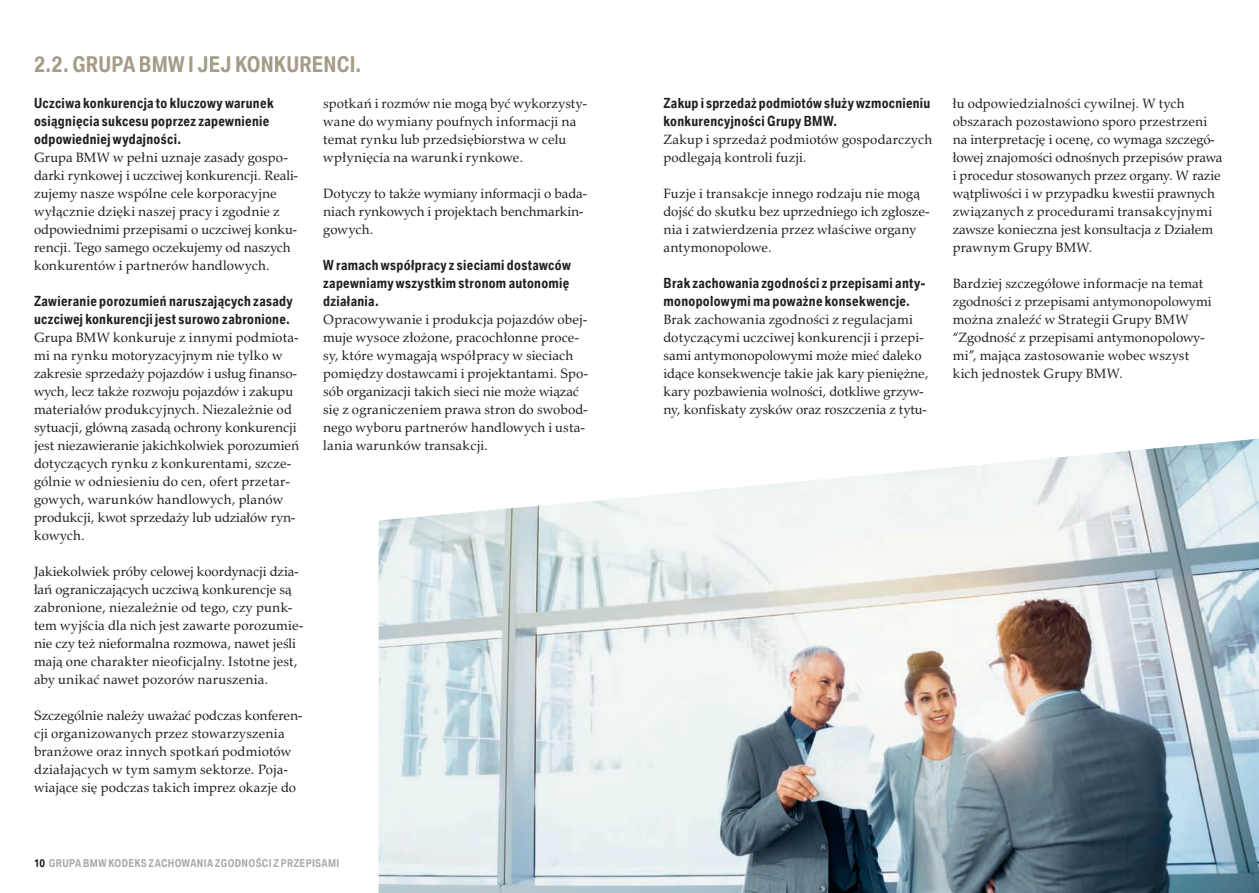
<style>
.page{position:relative;width:1259px;height:893px;background:#fff}
.page>*{position:absolute;margin:0;border:0;box-sizing:border-box;transform-origin:0 0}
.t1{font:700 21px "BMW Group Condensed";color:#a49c87}
.t2{font:13.5px/18px "BMW Group Serif";letter-spacing:.005em;color:#231f20}
.t3{font:700 13.5px/18px "BMW Group Condensed";letter-spacing:.015em;color:#231f20}
.t4{font:700 10.5px "BMW Group Condensed";letter-spacing:.025em;color:#a8a9ad}
.s1{color:#231f20}
</style>
<div class="page">
<img style="left:378px;top:439px;width:881px;height:454px">
<h1 class="t1" style="left:34px;top:50px;width:329px">2.2. GRUPA BMW I JEJ KONKURENCI.</h1>
<p class="t3" style="left:34px;top:94px;width:241px">Uczciwa konkurencja to kluczowy warunek osiągnięcia sukcesu poprzez zapewnienie odpowiedniej wydajności.</p>
<p class="t2" style="left:34px;top:148px;width:265px">Grupa BMW w pełni uznaje zasady gospo&shy;darki rynkowej i uczciwej konkurencji. Reali&shy;zujemy nasze wspólne cele korporacyjne wyłącznie dzięki naszej pracy i zgodnie z odpowiednimi przepisami o uczciwej konku&shy;rencji. Tego samego oczekujemy od naszych konkurentów i partnerów handlowych.</p>
<p class="t3" style="left:34px;top:291px;width:260px">Zawieranie porozumień naruszających zasady uczciwej konkurencji jest surowo zabronione.</p>
<p class="t2" style="left:34px;top:328px;width:267px">Grupa BMW konkuruje z innymi podmiota&shy;mi na rynku motoryzacyjnym nie tylko w zakresie sprzedaży pojazdów i usług finanso&shy;wych, lecz także rozwoju pojazdów i zakupu materiałów produkcyjnych. Niezależnie od sytuacji, główną zasadą ochrony konkurencji jest niezawieranie jakichkolwiek porozumień dotyczących rynku z konkurentami, szcze&shy;gólnie w odniesieniu do cen, ofert przetar&shy;gowych, warunków handlowych, planów produkcji, kwot sprzedaży lub udziałów ryn&shy;kowych.</p>
<p class="t2" style="left:34px;top:561px;width:270px">Jakiekolwiek próby celowej koordynacji dzia&shy;łań ograniczających uczciwą konkurencje są zabronione, niezależnie od tego, czy punk&shy;tem wyjścia dla nich jest zawarte porozumie&shy;nie czy też nieformalna rozmowa, nawet jeśli mają one charakter nieoficjalny. Istotne jest, aby unikać nawet pozorów naruszenia.</p>
<p class="t2" style="left:34px;top:705px;width:269px">Szczególnie należy uważać podczas konferen&shy;cji organizowanych przez stowarzyszenia branżowe oraz innych spotkań podmiotów działających w tym samym sektorze. Poja&shy;wiające się podczas takich imprez okazje do</p>
<p class="t2" style="left:323px;top:93px;width:265px">spotkań i rozmów nie mogą być wykorzysty&shy;wane do wymiany poufnych informacji na temat rynku lub przedsiębiorstwa w celu wpłynięcia na warunki rynkowe.</p>
<p class="t2" style="left:323px;top:183px;width:265px">Dotyczy to także wymiany informacji o bada&shy;niach rynkowych i projektach benchmarkin&shy;gowych.</p>
<p class="t3" style="left:323px;top:255px;width:249px;text-align:justify">W ramach współpracy z sieciami dostawców zapewniamy wszystkim stronom autonomię działania.</p>
<p class="t2" style="left:323px;top:309px;width:266px">Opracowywanie i produkcja pojazdów obej&shy;muje wysoce złożone, pracochłonne proce&shy;sy, które wymagają współpracy w sieciach pomiędzy dostawcami i projektantami. Spo&shy;sób organizacji takich sieci nie może wiązać się z ograniczeniem prawa stron do swobod&shy;nego wyboru partnerów handlowych i usta&shy;lania warunków transakcji.</p>
<p class="t4" style="left:34px;top:856px;width:307px"><span class="s1">10</span> GRUPA BMW KODEKS ZACHOWANIA ZGODNOŚCI Z PRZEPISAMI</p>
<p class="t3" style="left:663px;top:93px;width:268px">Zakup i sprzedaż podmiotów służy wzmocnieniu konkurencyjności Grupy BMW.</p>
<p class="t2" style="left:663px;top:129px;width:270px">Zakup i sprzedaż podmiotów gospodarczych podlegają kontroli fuzji.</p>
<p class="t2" style="left:663px;top:183px;width:267px">Fuzje i transakcje innego rodzaju nie mogą dojść do skutku bez uprzedniego ich zgłosze&shy;nia i zatwierdzenia przez właściwe organy antymonopolowe.</p>
<p class="t3" style="left:663px;top:273px;width:264px">Brak zachowania zgodności z przepisami anty&shy;monopolowymi ma poważne konsekwencje.</p>
<p class="t2" style="left:663px;top:309px;width:266px">Brak zachowania zgodności z regulacjami dotyczącymi uczciwej konkurencji i przepi&shy;sami antymonopolowymi może mieć daleko idące konsekwencje takie jak kary pieniężne, kary pozbawienia wolności, dotkliwe grzyw&shy;ny, konfiskaty zysków oraz roszczenia z tytu-</p>
<p class="t2" style="left:952px;top:93px;width:271px">łu odpowiedzialności cywilnej. W tych obszarach pozostawiono sporo przestrzeni na interpretację i ocenę, co wymaga szczegó&shy;łowej znajomości odnośnych przepisów prawa i procedur stosowanych przez organy. W razie wątpliwości i w przypadku kwestii prawnych związanych z procedurami transakcyjnymi zawsze konieczna jest konsultacja z Działem prawnym Grupy BMW.</p>
<p class="t2" style="left:952px;top:273px;width:260px">Bardziej szczegółowe informacje na temat zgodności z przepisami antymonopolowymi można znaleźć w Strategii Grupy BMW “Zgodność z przepisami antymonopolowy&shy;mi”, mająca zastosowanie wobec wszyst kich jednostek Grupy BMW.</p>
</div>
